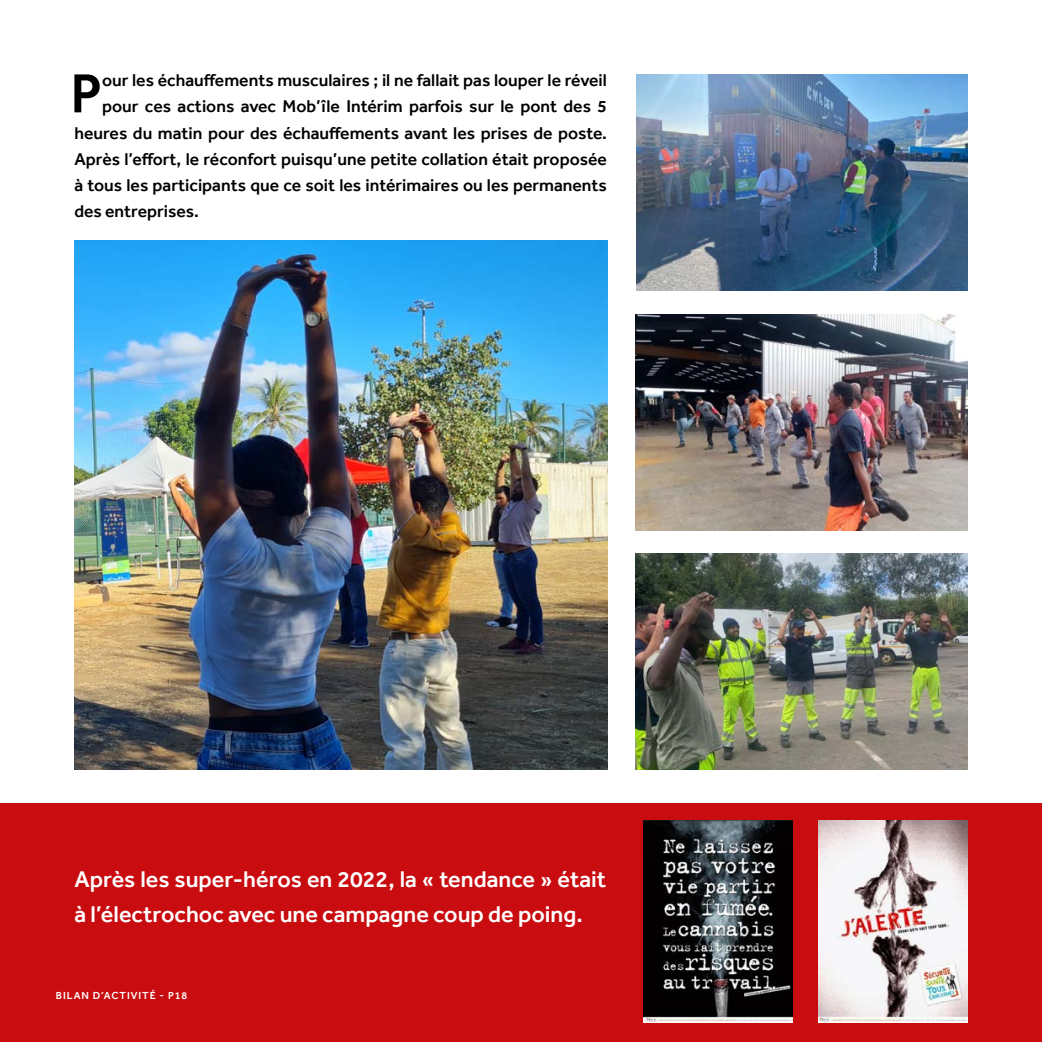
<style>
.page{position:relative;width:1042px;height:1042px;background:#fff}
.page>*{position:absolute;margin:0;border:0;box-sizing:border-box;transform-origin:0 0}
.t1{font:500 56.88px "Effra";color:#000}
.t2{font:500 23.28px/35px "Effra";color:#fff}
.t3{font:500 17.5px "Effra";color:#000}
.t4{font:500 10.5px "Effra";letter-spacing:.09em;color:#fff}
</style>
<div class="page">
<div style="left:0;top:804px;width:1042px;height:238px;background:#c90c0f"></div>
<img style="left:635px;top:554px;width:332px;height:216px">
<img style="left:637px;top:74px;width:330px;height:216px">
<img style="left:635px;top:314px;width:332px;height:216px">
<img style="left:74px;top:241px;width:533px;height:529px">
<img style="left:643px;top:820px;width:149px;height:202px">
<img style="left:818px;top:820px;width:149px;height:202px">
<h1 class="t1" style="left:70px;top:59px;width:33px">P</h1>
<p class="t3" style="left:102px;top:70px;width:506px">our les échauffements musculaires ; il ne fallait pas louper le réveil</p>
<p class="t3" style="left:102px;top:96px;width:506px">pour ces actions avec Mob’île Intérim parfois sur le pont des 5</p>
<p class="t3" style="left:74px;top:122px;width:534px">heures du matin pour des échauffements avant les prises de poste.</p>
<p class="t3" style="left:74px;top:149px;width:534px">Après l’effort, le réconfort puisqu’une petite collation était proposée</p>
<p class="t3" style="left:74px;top:175px;width:534px">à tous les participants que ce soit les intérimaires ou les permanents</p>
<p class="t3" style="left:74px;top:201px;width:126px">des entreprises.</p>
<h2 class="t2" style="left:74px;top:861px;width:533px">Après les super-héros en 2022, la « tendance » était à l’électrochoc avec une campagne coup de poing.</h2>
<p class="t4" style="left:56px;top:989px;width:133px">BILAN D’ACTIVITÉ - P18</p>
</div>
